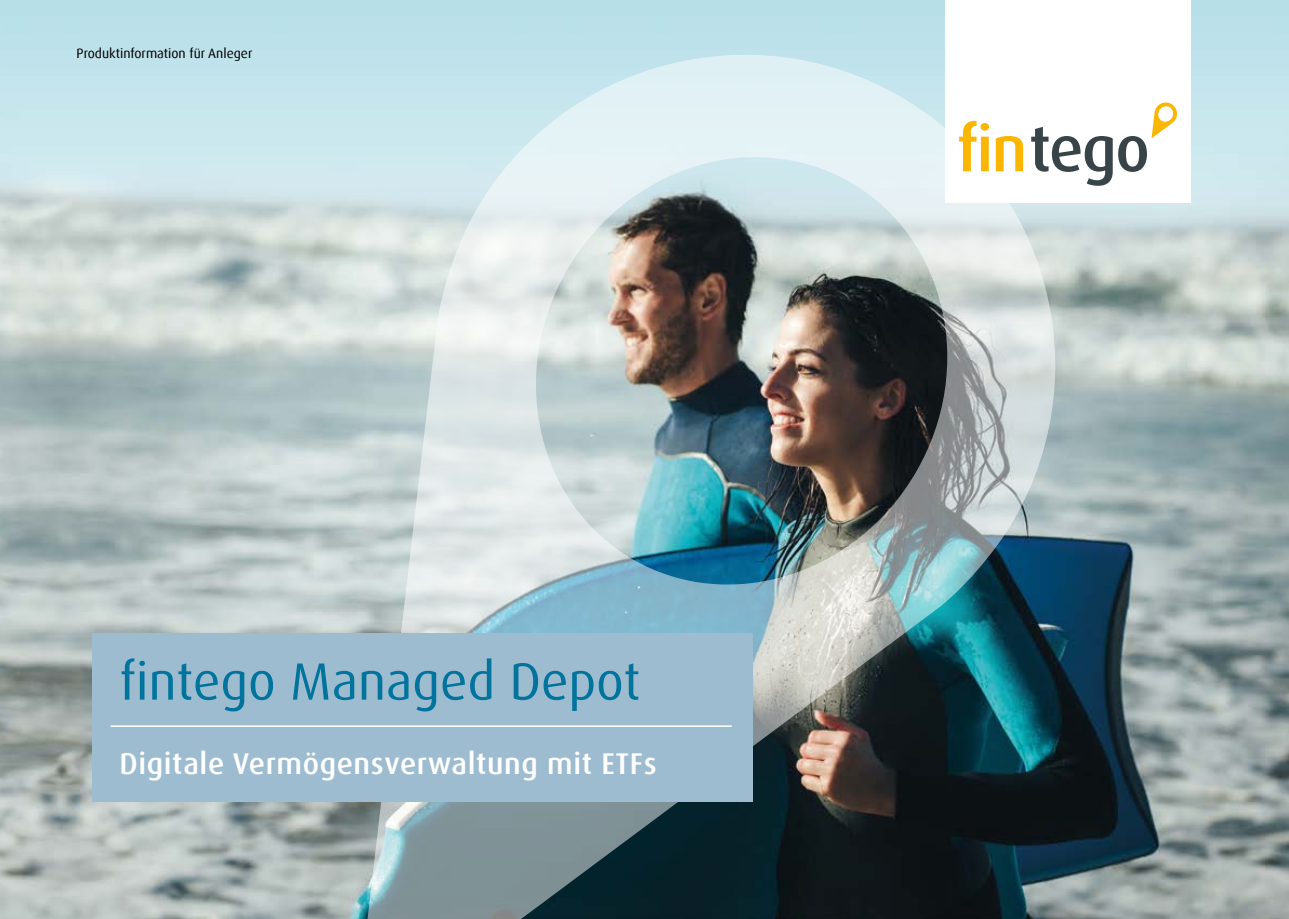
<style>
.page{position:relative;width:1289px;height:919px;background:#fff}
.page>*{position:absolute;margin:0;border:0;box-sizing:border-box;transform-origin:0 0}
.t1{font:52.5px "Dax";color:#00749d}
.t2{font:500 30px "Dax";letter-spacing:.02em;color:#fff}
.t3{font:13.5px "Dax";color:#000}
</style>
<div class="page">
<img style="left:0;top:0;width:1288px;height:918px">
<img style="left:353px;top:53px;width:703px;height:865px">
<div style="left:93px;top:634px;width:660px;height:167px;background:#9dbcd0"></div>
<hr style="left:111px;top:725px;width:620px;height:1px;background:#fff">
<div style="left:945px;top:0;width:245px;height:203px;background:#fff"></div>
<svg style="left:959px;top:120px;width:30px;height:51px"></svg>
<svg style="left:995px;top:136px;width:28px;height:35px"></svg>
<svg style="left:1031px;top:127px;width:81px;height:59px"></svg>
<svg style="left:1118px;top:102px;width:59px;height:70px"></svg>
<p class="t3" style="left:77px;top:46px;width:177px">Produktinformation für Anleger</p>
<h1 class="t1" style="left:119px;top:652px;width:522px">fintego Managed Depot</h1>
<p class="t2" style="left:119px;top:746px;width:538px">Digitale Vermögensverwaltung mit ETFs</p>
</div>
